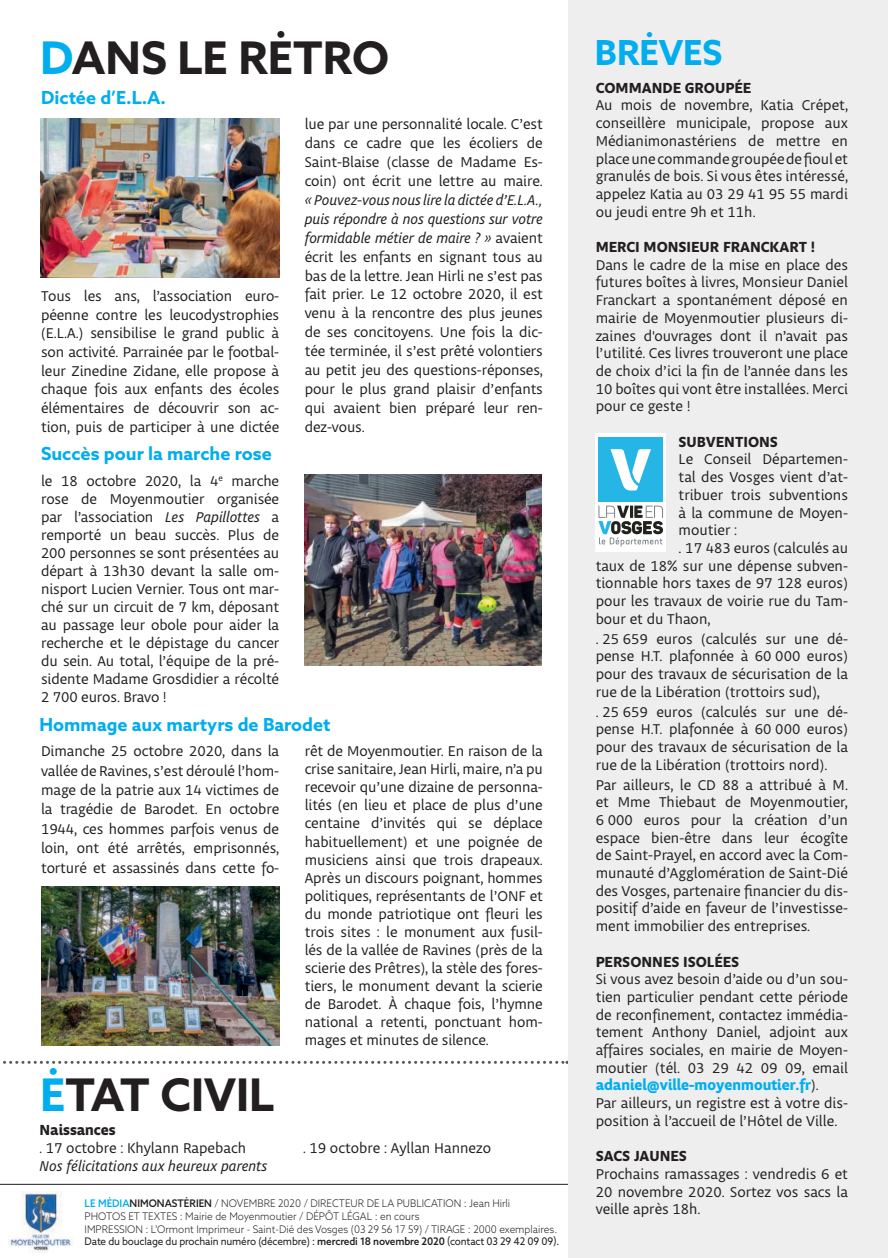
<style>
.page{position:relative;width:888px;height:1258px;background:#fff}
.page>*{position:absolute;margin:0;border:0;box-sizing:border-box;transform-origin:0 0}
.t1{font:700 45px "Azo Sans";color:#231f20}
.t2{font:700 34.5px "Azo Sans";color:#00aeef}
.t3{font:700 18px "Azo Sans";color:#00aeef}
.t4{font:15px/17.7px "Obliqua Sans";color:#231f20;text-align:justify}
.t5{font:700 15px "Obliqua Sans";color:#231f20}
.t6{font:15px "Obliqua Sans";color:#231f20;scale:.9 1}
.t7{font:italic 15px "Obliqua Sans";color:#231f20}
.t8{font:300 10.5px/12.6px "Azo Sans";color:#231f20;scale:.95 1}
.s1{color:#00aeef}
.s2{font-style:italic}
.s3{font-weight:500;color:#00aeef}
.s4{font-weight:500}
.s5{font-weight:400}
.s6{font-weight:700;color:#00aeef}
</style>
<div class="page">
<hr style="left:0;top:1184px;width:568px;height:1px;background:#231f20">
<img style="left:8px;top:1191px;width:66px;height:61px">
<svg style="left:3px;top:1061px;width:565px;height:3px"></svg>
<div style="left:568px;top:0;width:320px;height:1258px;background:#eeeeef"></div>
<img style="left:40px;top:118px;width:239px;height:159px">
<img style="left:305px;top:474px;width:236px;height:191px">
<img style="left:41px;top:886px;width:238px;height:159px">
<div style="left:596px;top:433px;width:70px;height:118px;background:#fff"></div>
<svg style="left:598px;top:506px;width:65px;height:41px"></svg>
<div style="left:598px;top:438px;width:65px;height:64px;background:#26b6e6"></div>
<svg style="left:610px;top:449px;width:41px;height:41px"></svg>
<h1 class="t1" style="left:40px;top:28px;width:351px"><span class="s1">D</span>ANS LE RĖTRO</h1>
<h2 class="t2" style="left:595px;top:30px;width:129px">BRĖVES</h2>
<p class="t3" style="left:41px;top:86px;width:127px">Dictée d’E.L.A.</p>
<p class="t4" style="left:41px;top:287px;width:240px;line-height:18.6px">Tous les ans, l’association euro&shy;péenne contre les leucodystrophies (E.L.A.) sensibilise le grand public à son activité. Parrainée par le footbal&shy;leur Zinedine Zidane, elle propose à chaque fois aux enfants des écoles élémentaires de découvrir son ac&shy;tion, puis de participer à une dictée</p>
<p class="t3" style="left:41px;top:442px;width:232px">Succès pour la marche rose</p>
<p class="t4" style="left:41px;top:472px;width:240px">le 18 octobre 2020, la 4<sup>e</sup> marche rose de Moyenmoutier organisée par l’association <span class="s2">Les Papillottes</span> a remporté un beau succès. Plus de 200 personnes se sont présentées au départ à 13h30 devant la salle om&shy;nisport Lucien Vernier. Tous ont mar&shy;ché sur un circuit de 7 km, déposant au passage leur obole pour aider la recherche et le dépistage du cancer du sein. Au total, l’équipe de la pré&shy;sidente Madame Grosdidier a récolté 2 700 euros. Bravo !</p>
<p class="t4" style="left:305px;top:116px;width:240px;line-height:18.9px">lue par une personnalité locale. C’est dans ce cadre que les écoliers de Saint-Blaise (classe de Madame Es&shy;coin) ont écrit une lettre au maire.</p>
<p class="t4" style="left:305px;top:191px;width:240px;line-height:18.9px"><span class="s2">« Pouvez-vous nous lire la dictée d’E.L.A., puis répondre à nos questions sur votre formidable métier de maire ? »</span> avaient écrit les enfants en signant tous au bas de la lettre. Jean Hirli ne s’est pas fait prier. Le 12 octobre 2020, il est venu à la rencontre des plus jeunes de ses concitoyens. Une fois la dic&shy;tée terminée, il s’est prêté volontiers au petit jeu des questions-réponses, pour le plus grand plaisir d’enfants qui avaient bien préparé leur ren&shy;dez-vous.</p>
<p class="t3" style="left:39px;top:712px;width:293px">Hommage aux martyrs de Barodet</p>
<p class="t4" style="left:41px;top:742px;width:240px;line-height:19.4px">Dimanche 25 octobre 2020, dans la vallée de Ravines, s’est déroulé l’hom&shy;mage de la patrie aux 14 victimes de la tragédie de Barodet. En octobre 1944, ces hommes parfois venus de loin, ont été arrêtés, emprisonnés, torturé et assassinés dans cette fo-</p>
<p class="t4" style="left:305px;top:743px;width:240px">rêt de Moyenmoutier. En raison de la crise sanitaire, Jean Hirli, maire, n’a pu recevoir qu’une dizaine de personna&shy;lités (en lieu et place de plus d’une centaine d’invités qui se déplace habituellement) et une poignée de musiciens ainsi que trois drapeaux.<br>Après un discours poignant, hommes politiques, représentants de l’ONF et du monde patriotique ont fleuri les trois sites : le monument aux fusil&shy;lés de la vallée de Ravines (près de la scierie des Prêtres), la stèle des fores&shy;tiers, le monument devant la scierie de Barodet. À chaque fois, l’hymne national a retenti, ponctuant hom&shy;mages et minutes de silence.</p>
<h1 class="t1" style="left:40px;top:1065px;width:236px"><span class="s1">Ė</span>TAT CIVIL</h1>
<p class="t5" style="left:39px;top:1121px;width:78px">Naissances</p>
<p class="t6" style="left:39px;top:1139px;width:231px">. 17 octobre : Khylann Rapebach</p>
<p class="t7" style="left:39px;top:1158px;width:229px">Nos félicitations aux heureux parents</p>
<p class="t6" style="left:303px;top:1139px;width:210px">. 19 octobre : Ayllan Hannezo</p>
<p class="t8" style="left:85px;top:1197px;width:501px"><span class="s3">LE MĖDIA</span><span class="s4">NIMONASTĖRIEN</span> / NOVEMBRE 2020 / DIRECTEUR DE LA PUBLICATION : Jean Hirli<br>PHOTOS ET TEXTES : Mairie de Moyenmoutier / DÉPÔT LÉGAL : en cours<br>IMPRESSION : L'Ormont Imprimeur - Saint-Dié des Vosges (03 29 56 17 59) / TIRAGE : 2000 exemplaires.<br><span class="s5">Date du bouclage du prochain numéro (décembre) :</span> <span class="s4">mercredi 18 novembre 2020</span> <span class="s5">(contact 03 29 42 09 09).</span></p>
<p class="t5" style="left:596px;top:79px;width:157px">COMMANDE GROUPÉE</p>
<p class="t4" style="left:596px;top:97px;width:254px">Au mois de novembre, Katia Crépet, conseillère municipale, propose aux Médianimonastériens de mettre en place une commande groupée de fioul et granulés de bois. Si vous êtes intéressé, appelez Katia au 03 29 41 95 55 mardi ou jeudi entre 9h et 11h.</p>
<p class="t5" style="left:596px;top:238px;width:221px">MERCI MONSIEUR FRANCKART !</p>
<p class="t4" style="left:596px;top:257px;width:254px">Dans le cadre de la mise en place des futures boîtes à livres, Monsieur Daniel Franckart a spontanément déposé en mairie de Moyenmoutier plusieurs di&shy;zaines d'ouvrages dont il n’avait pas l’utilité. Ces livres trouveront une place de choix d’ici la fin de l’année dans les 10 boîtes qui vont être installées. Merci pour ce geste !</p>
<p class="t5" style="left:679px;top:433px;width:101px">SUBVENTIONS</p>
<p class="t4" style="left:679px;top:451px;width:171px">Le Conseil Départemen-</p>
<p class="t4" style="left:679px;top:469px;width:171px">tal des Vosges vient d’at-</p>
<p class="t4" style="left:679px;top:487px;width:171px">tribuer trois subventions</p>
<p class="t4" style="left:679px;top:504px;width:171px">à la commune de Moyen-</p>
<p class="t4" style="left:679px;top:522px;width:60px">moutier :</p>
<p class="t4" style="left:679px;top:540px;width:171px">. 17 483 euros (calculés au</p>
<p class="t4" style="left:596px;top:557px;width:254px">taux de 18% sur une dépense subven-</p>
<p class="t4" style="left:596px;top:575px;width:254px">tionnable hors taxes de 97 128 euros)</p>
<p class="t4" style="left:596px;top:593px;width:254px">pour les travaux de voirie rue du Tam-</p>
<p class="t4" style="left:596px;top:611px;width:116px">bour et du Thaon,</p>
<p class="t4" style="left:596px;top:630px;width:254px">. 25 659 euros (calculés sur une dé&shy;pense H.T. plafonnée à 60 000 euros) pour des travaux de sécurisation de la rue de la Libération (trottoirs sud),</p>
<p class="t4" style="left:596px;top:703px;width:254px">. 25 659 euros (calculés sur une dé&shy;pense H.T. plafonnée à 60 000 euros) pour des travaux de sécurisation de la rue de la Libération (trottoirs nord).</p>
<p class="t4" style="left:596px;top:776px;width:254px">Par ailleurs, le CD 88 a attribué à M. et Mme Thiebaut de Moyenmoutier, 6 000 euros pour la création d’un espace bien-être dans leur écogîte de Saint-Prayel, en accord avec la Com&shy;munauté d’Agglomération de Saint-Dié des Vosges, partenaire financier du dis&shy;positif d’aide en faveur de l’investisse&shy;ment immobilier des entreprises.</p>
<p class="t5" style="left:596px;top:953px;width:145px">PERSONNES ISOLÉES</p>
<p class="t4" style="left:596px;top:971px;width:254px;text-align:left">Si vous avez besoin d’aide ou d’un sou&shy;tien particulier pendant cette période de reconfinement, contactez immédia&shy;tement Anthony Daniel, adjoint aux affaires sociales, en mairie de Moyen&shy;moutier (tél. 03 29 42 09 09, email <span class="s6">adaniel@ville-moyenmoutier.fr</span>).<br>Par ailleurs, un registre est à votre dis&shy;position à l’accueil de l’Hôtel de Ville.</p>
<p class="t5" style="left:596px;top:1147px;width:93px">SACS JAUNES</p>
<p class="t4" style="left:596px;top:1166px;width:254px">Prochains ramassages : vendredis 6 et 20 novembre 2020. Sortez vos sacs la veille après 18h.</p>
</div>
